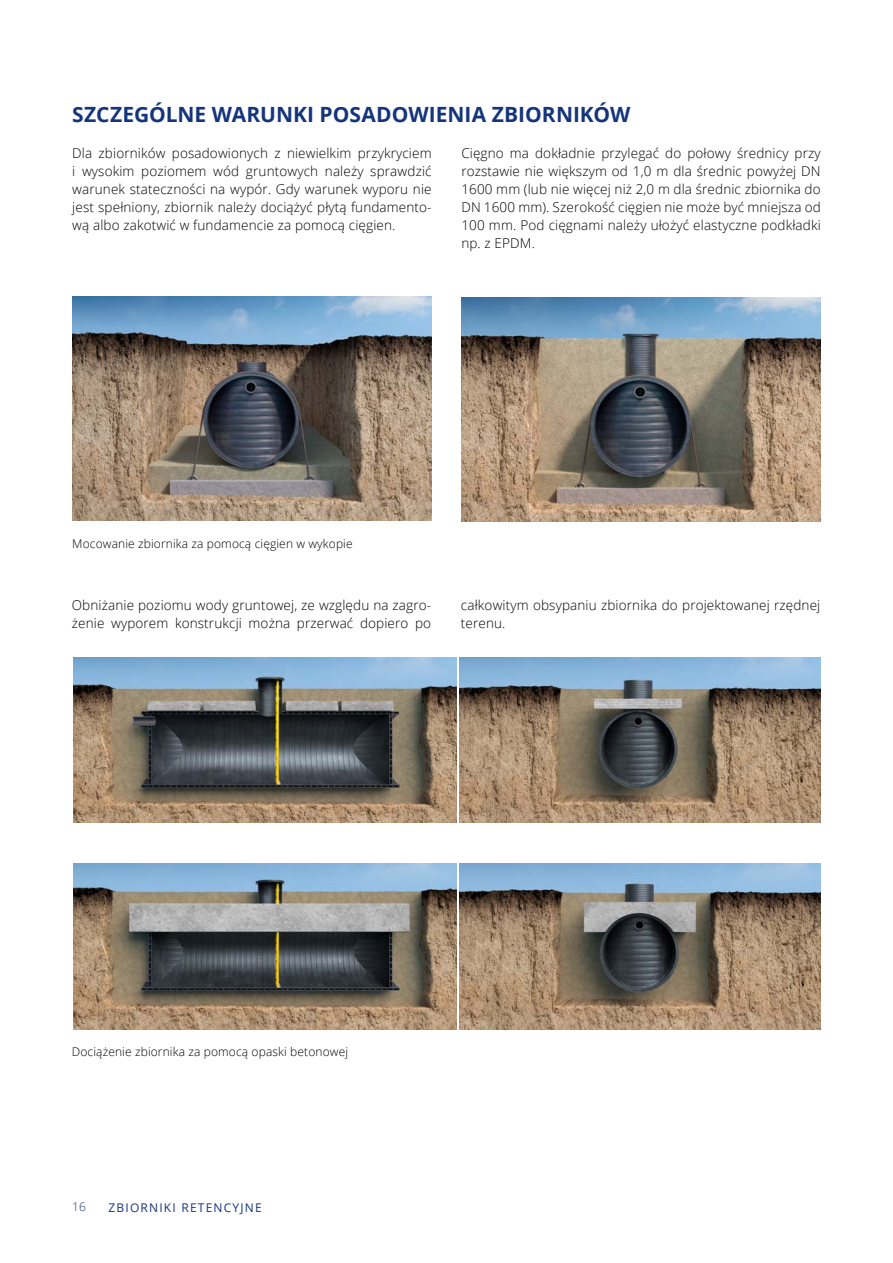
<style>
.page{position:relative;width:893px;height:1263px;background:#fff}
.page>*{position:absolute;margin:0;border:0;box-sizing:border-box;transform-origin:0 0}
.t1{font:700 21px "Open Sans";color:#15357b}
.t2{font:300 13.5px/18px "Open Sans";letter-spacing:.01em;color:#000}
.t3{font:300 12px "Open Sans";letter-spacing:.01em;color:#000}
.t4{font:12px "Open Sans";letter-spacing:.1em;color:#15357b}
.t5{font:300 12px "Open Sans";color:#15357b}
</style>
<div class="page">
<img style="left:74px;top:657px;width:383px;height:166px">
<img style="left:460px;top:657px;width:360px;height:166px">
<img style="left:74px;top:863px;width:383px;height:166px">
<img style="left:460px;top:863px;width:360px;height:166px">
<img style="left:72px;top:297px;width:360px;height:223px">
<img style="left:461px;top:298px;width:360px;height:224px">
<h1 class="t1" style="left:72px;top:100px;width:559px">SZCZEGÓLNE WARUNKI POSADOWIENIA ZBIORNIKÓW</h1>
<p class="t2" style="left:72px;top:144px;width:361px;text-align:justify">Dla zbiorników posadowionych z niewielkim przykryciem i wysokim poziomem wód gruntowych należy sprawdzić warunek stateczności na wypór. Gdy warunek wyporu nie jest spełniony, zbiornik należy dociążyć płytą fundamento&shy;wą albo zakotwić w fundamencie za pomocą cięgien.</p>
<p class="t2" style="left:461px;top:144px;width:361px;text-align:justify">Cięgno ma dokładnie przylegać do połowy średnicy przy rozstawie nie większym od 1,0 m dla średnic powyżej DN 1600 mm (lub nie więcej niż 2,0 m dla średnic zbiornika do DN 1600 mm). Szerokość cięgien nie może być mniejsza od 100 mm. Pod cięgnami należy ułożyć elastyczne podkładki np. z EPDM.</p>
<p class="t3" style="left:72px;top:536px;width:282px">Mocowanie zbiornika za pomocą cięgien w wykopie</p>
<p class="t2" style="left:72px;top:596px;width:361px">Obniżanie poziomu wody gruntowej, ze względu na zagro&shy;żenie wyporem konstrukcji można przerwać dopiero po</p>
<p class="t2" style="left:461px;top:596px;width:361px">całkowitym obsypaniu zbiornika do projektowanej rzędnej terenu.</p>
<p class="t3" style="left:72px;top:1044px;width:278px">Dociążenie zbiornika za pomocą opaski betonowej</p>
<p class="t5" style="left:72px;top:1199px;width:15px">16</p>
<p class="t4" style="left:108px;top:1199px;width:155px">ZBIORNIKI RETENCYJNE</p>
</div>
